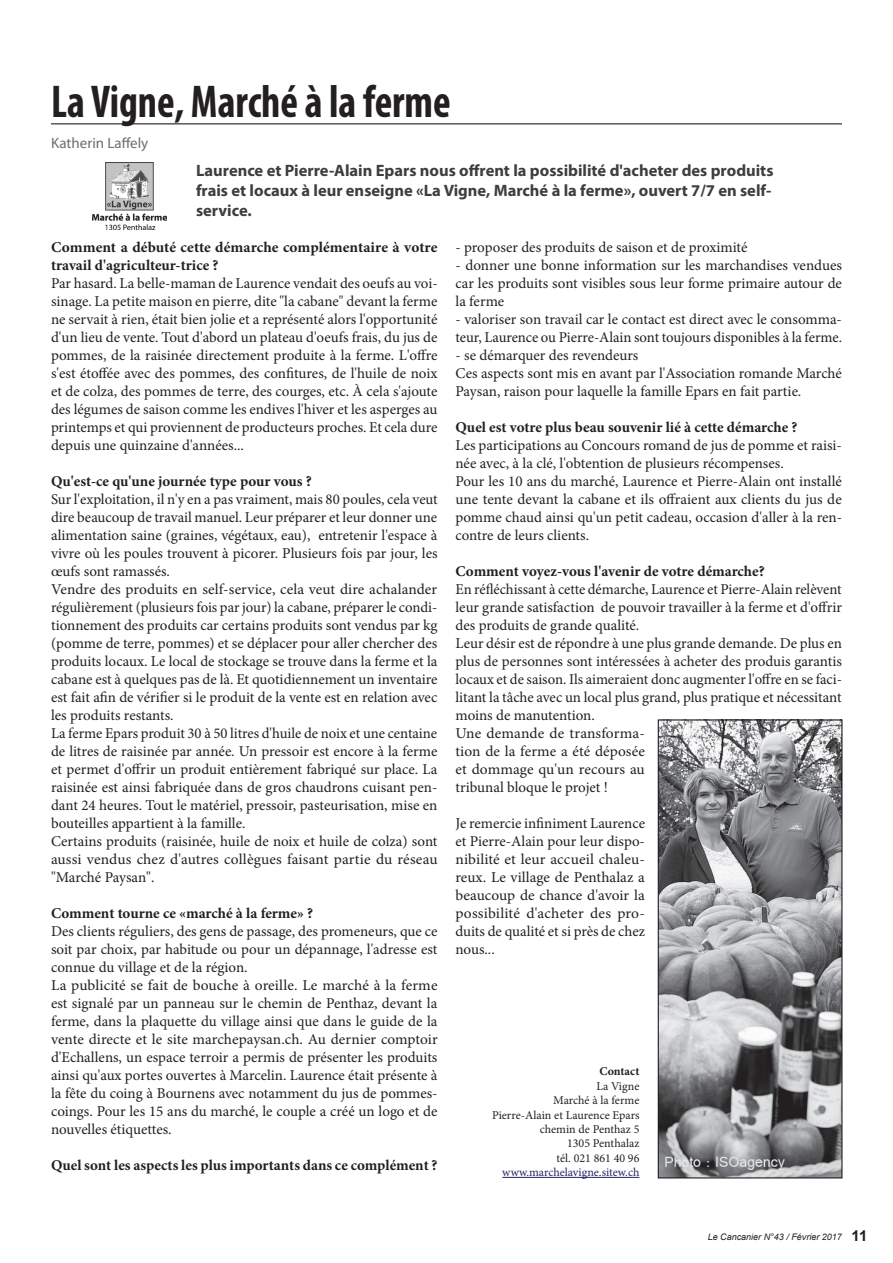
<style>
.page{position:relative;width:893px;height:1263px;background:#fff}
.page>*{position:absolute;margin:0;border:0;box-sizing:border-box;transform-origin:0 0}
.t1{font:700 condensed 46.2px "Myriad Pro";color:#231f20;scale:.91 1}
.t2{font:700 16.5px/19.8px "Myriad Pro";color:#3e3e3f}
.t3{font:15px/18px "Minion Pro";color:#231f20}
.t4{font:700 15px/18px "Minion Pro";color:#231f20}
.t5{font:15px "Myriad Pro";color:#6c6d70}
.t6{font:12px/14.4px "Minion Pro";color:#231f20;text-align:right}
.t7{font:12px "Minion Pro";letter-spacing:-.005em;color:#24246a}
.t8{font:700 12px "Minion Pro";color:#231f20}
.t9{font:italic 9px "Arial";color:#231f20}
.s1{font-weight:700;font-style:normal;font-size:15px}
</style>
<div class="page">
<hr style="left:51px;top:123px;width:791px;height:1px;background:#231f20">
<hr style="left:502px;top:1177px;width:137px;height:1px;background:#24246a">
<img style="left:660px;top:721px;width:180px;height:455px">
<div style="left:658px;top:719px;width:184px;height:459px;border:1px solid #231f20"></div>
<img style="left:93px;top:162px;width:74px;height:68px">
<h1 class="t1" style="left:51px;top:72px;width:441px">La Vigne, Marché à la ferme</h1>
<p class="t5" style="left:51px;top:134px;width:99px">Katherin Laffely</p>
<p class="t2" style="left:196px;top:160px;width:579px">Laurence et Pierre-Alain Epars nous offrent la possibilité d'acheter des produits frais et locaux à leur enseigne «La Vigne, Marché à la ferme», ouvert 7/7 en self&shy;service.</p>
<p class="t4" style="left:51px;top:238px;width:388px">Comment a débuté cette démarche complémentaire à votre travail d'agriculteur-trice ?</p>
<p class="t3" style="left:51px;top:274px;width:388px;text-align:justify">Par hasard. La belle-maman de Laurence vendait des oeufs au voi&shy;sinage. La petite maison en pierre, dite "la cabane" devant la ferme ne servait à rien, était bien jolie et a représenté alors l'opportunité d'un lieu de vente. Tout d'abord un plateau d'oeufs frais, du jus de pommes, de la raisinée directement produite à la ferme. L'offre s'est étoffée avec des pommes, des confitures, de l'huile de noix et de colza, des pommes de terre, des courges, etc. À cela s'ajoute des légumes de saison comme les endives l'hiver et les asperges au printemps et qui proviennent de producteurs proches. Et cela dure depuis une quinzaine d'années...</p>
<p class="t4" style="left:51px;top:472px;width:262px">Qu'est-ce qu'une journée type pour vous ?</p>
<p class="t3" style="left:51px;top:490px;width:388px">Sur l'exploitation, il n'y en a pas vraiment, mais 80 poules, cela veut dire beaucoup de travail manuel. Leur préparer et leur donner une alimentation saine (graines, végétaux, eau), entretenir l'espace à vivre où les poules trouvent à picorer. Plusieurs fois par jour, les œufs sont ramassés.<br>Vendre des produits en self-service, cela veut dire achalander régulièrement (plusieurs fois par jour) la cabane, préparer le condi&shy;tionnement des produits car certains produits sont vendus par kg (pomme de terre, pommes) et se déplacer pour aller chercher des produits locaux. Le local de stockage se trouve dans la ferme et la cabane est à quelques pas de là. Et quotidiennement un inventaire est fait afin de vérifier si le produit de la vente est en relation avec les produits restants.<br>La ferme Epars produit 30 à 50 litres d'huile de noix et une centaine de litres de raisinée par année. Un pressoir est encore à la ferme et permet d'offrir un produit entièrement fabriqué sur place. La raisinée est ainsi fabriquée dans de gros chaudrons cuisant pen&shy;dant 24 heures. Tout le matériel, pressoir, pasteurisation, mise en bouteilles appartient à la famille.<br>Certains produits (raisinée, huile de noix et huile de colza) sont aussi vendus chez d'autres collègues faisant partie du réseau "Marché Paysan".</p>
<p class="t4" style="left:51px;top:904px;width:264px">Comment tourne ce «marché à la ferme» ?</p>
<p class="t3" style="left:51px;top:922px;width:388px">Des clients réguliers, des gens de passage, des promeneurs, que ce soit par choix, par habitude ou pour un dépannage, l'adresse est connue du village et de la région.<br>La publicité se fait de bouche à oreille. Le marché à la ferme est signalé par un panneau sur le chemin de Penthaz, devant la ferme, dans la plaquette du village ainsi que dans le guide de la vente directe et le site marchepaysan.ch. Au dernier comptoir d'Echallens, un espace terroir a permis de présenter les produits ainsi qu'aux portes ouvertes à Marcelin. Laurence était présente à la fête du coing à Bournens avec notamment du jus de pommes&shy;coings. Pour les 15 ans du marché, le couple a créé un logo et de nouvelles étiquettes.</p>
<p class="t4" style="left:51px;top:1156px;width:388px">Quel sont les aspects les plus importants dans ce complément ?</p>
<p class="t3" style="left:455px;top:238px;width:293px">- proposer des produits de saison et de proximité</p>
<p class="t3" style="left:455px;top:256px;width:388px;text-align:justify">- donner une bonne information sur les marchandises vendues car les produits sont visibles sous leur forme primaire autour de la ferme</p>
<p class="t3" style="left:455px;top:310px;width:388px">- valoriser son travail car le contact est direct avec le consomma&shy;teur, Laurence ou Pierre-Alain sont toujours disponibles à la ferme.</p>
<p class="t3" style="left:455px;top:346px;width:388px">- se démarquer des revendeurs<br>Ces aspects sont mis en avant par l'Association romande Marché<br>Paysan, raison pour laquelle la famille Epars en fait partie.</p>
<p class="t4" style="left:455px;top:418px;width:344px">Quel est votre plus beau souvenir lié à cette démarche ?</p>
<p class="t3" style="left:455px;top:436px;width:388px">Les participations au Concours romand de jus de pomme et raisi&shy;née avec, à la clé, l'obtention de plusieurs récompenses.<br>Pour les 10 ans du marché, Laurence et Pierre-Alain ont installé une tente devant la cabane et ils offraient aux clients du jus de pomme chaud ainsi qu'un petit cadeau, occasion d'aller à la ren&shy;contre de leurs clients.</p>
<p class="t4" style="left:455px;top:562px;width:311px">Comment voyez-vous l'avenir de votre démarche?</p>
<p class="t3" style="left:455px;top:580px;width:388px">En réfléchissant à cette démarche, Laurence et Pierre-Alain relèvent leur grande satisfaction de pouvoir travailler à la ferme et d'offrir des produits de grande qualité.<br>Leur désir est de répondre à une plus grande demande. De plus en plus de personnes sont intéressées à acheter des produis garantis locaux et de saison. Ils aimeraient donc augmenter l'offre en se faci&shy;litant la tâche avec un local plus grand, plus pratique et nécessitant moins de manutention.<br>Une demande de transforma-<br>tion de la ferme a été déposée<br>et dommage qu'un recours au<br>tribunal bloque le projet !</p>
<p class="t3" style="left:455px;top:814px;width:191px;text-align:justify">Je remercie infiniment Laurence et Pierre-Alain pour leur dispo&shy;nibilité et leur accueil chaleu&shy;reux. Le village de Penthalaz a beaucoup de chance d'avoir la possibilité d'acheter des pro&shy;duits de qualité et si près de chez nous...</p>
<p class="t8" style="left:599px;top:1063px;width:42px">Contact</p>
<p class="t6" style="left:492px;top:1079px;width:149px">La Vigne<br>Marché à la ferme<br>Pierre-Alain et Laurence Epars chemin de Penthaz 5<br>1305 Penthalaz<br>tél. 021 861 40 96</p>
<p class="t7" style="left:502px;top:1164px;width:139px">www.marchelavigne.sitew.ch</p>
<p class="t9" style="left:708px;top:1231px;width:161px">Le Cancanier N°43 / Février 2017 <span class="s1">11</span></p>
</div>
